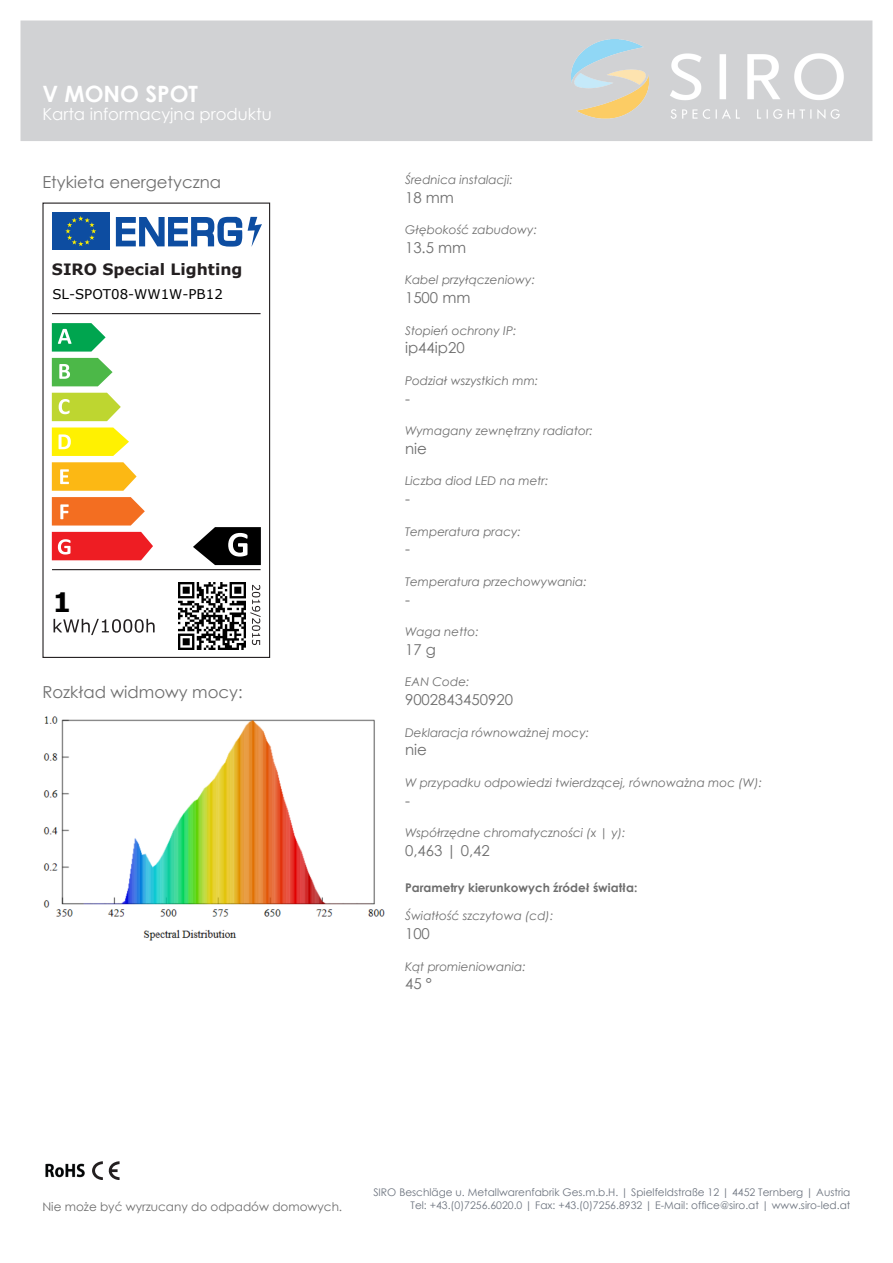
<style>
.page{position:relative;width:893px;height:1263px;background:#fff}
.page>*{position:absolute;margin:0;border:0;box-sizing:border-box;transform-origin:0 0}
.t1{font:700 26.85px "Verdana";color:#000}
.t2{font:700 22.5px "Century Gothic";color:#fff}
.t3{font:700 17.85px "Verdana";color:#231f20}
.t4{font:16.5px "Century Gothic";color:#6e6e6e}
.t5{font:16.5px "Century Gothic";color:#fff}
.t6{font:700 15.6px "Verdana";color:#231f20}
.t7{font:15px "Century Gothic";color:#6e6e6e}
.t8{font:13.35px "Verdana";color:#000}
.t9{font:italic 12px "Century Gothic";color:#6e6e6e}
.t10{font:12px "Century Gothic";color:#6e6e6e}
.t11{font:700 12px "Century Gothic";color:#6e6e6e}
.t12{font:10.5px/12.6px "Century Gothic";color:#6d747f;text-align:right}
</style>
<div class="page">
<div style="left:21px;top:21px;width:851px;height:120px;background:#d1d2d4"></div>
<img style="left:571px;top:40px;width:272px;height:78px">
<img style="left:45px;top:1163px;width:40px;height:15px">
<svg style="left:92px;top:1161px;width:27px;height:19px"></svg>
<div style="left:52px;top:212px;width:58px;height:38px;background:#0d4da1"></div>
<svg style="left:65px;top:216px;width:31px;height:30px"></svg>
<svg style="left:116px;top:217px;width:126px;height:30px"></svg>
<svg style="left:248px;top:217px;width:14px;height:30px"></svg>
<svg style="left:52px;top:323px;width:54px;height:29px"></svg>
<svg style="left:52px;top:358px;width:61px;height:28px"></svg>
<svg style="left:52px;top:393px;width:69px;height:28px;background:#c7db4d"></svg>
<svg style="left:52px;top:427px;width:77px;height:29px;background:#fff32b"></svg>
<svg style="left:52px;top:462px;width:85px;height:29px;background:#fcc133"></svg>
<svg style="left:52px;top:497px;width:93px;height:28px;background:#f47d38"></svg>
<svg style="left:52px;top:532px;width:101px;height:28px;background:#ef3237"></svg>
<svg style="left:54px;top:619px;width:101px;height:16px"></svg>
<hr style="left:52px;top:313px;width:209px;height:1px;background:#231f20">
<hr style="left:52px;top:569px;width:209px;height:1px;background:#231f20">
<svg style="left:250px;top:585px;width:11px;height:60px"></svg>
<div style="left:42px;top:203px;width:228px;height:455px;border:1px solid #231f20"></div>
<svg style="left:193px;top:527px;width:68px;height:38px"></svg>
<img style="left:179px;top:582px;width:67px;height:67px">
<img style="left:43px;top:716px;width:342px;height:225px">
<h2 class="t2" style="left:42px;top:80px;width:157px">V MONO SPOT</h2>
<h3 class="t5" style="left:42px;top:104px;width:231px">Karta informacyjna produktu</h3>
<p class="t9" style="left:405px;top:172px;width:109px">Średnica instalacji:</p>
<p class="t7" style="left:405px;top:188px;width:50px">18 mm</p>
<p class="t9" style="left:405px;top:222px;width:133px">Głębokość zabudowy:</p>
<p class="t7" style="left:405px;top:238px;width:63px">13.5 mm</p>
<p class="t9" style="left:405px;top:273px;width:131px">Kabel przyłączeniowy:</p>
<p class="t7" style="left:405px;top:288px;width:67px">1500 mm</p>
<p class="t9" style="left:405px;top:323px;width:113px">Stopień ochrony IP:</p>
<p class="t7" style="left:405px;top:339px;width:61px">ip44ip20</p>
<p class="t9" style="left:405px;top:373px;width:135px">Podział wszystkich mm:</p>
<p class="t7" style="left:405px;top:389px;width:6px">-</p>
<p class="t9" style="left:405px;top:423px;width:189px">Wymagany zewnętrzny radiator:</p>
<p class="t7" style="left:405px;top:439px;width:23px">nie</p>
<p class="t9" style="left:405px;top:474px;width:145px">Liczba diod LED na metr:</p>
<p class="t7" style="left:405px;top:489px;width:6px">-</p>
<p class="t9" style="left:405px;top:524px;width:117px">Temperatura pracy:</p>
<p class="t7" style="left:405px;top:540px;width:6px">-</p>
<p class="t9" style="left:405px;top:574px;width:183px">Temperatura przechowywania:</p>
<p class="t7" style="left:405px;top:590px;width:6px">-</p>
<p class="t9" style="left:405px;top:624px;width:75px">Waga netto:</p>
<p class="t7" style="left:405px;top:640px;width:32px">17 g</p>
<p class="t9" style="left:405px;top:675px;width:66px">EAN Code:</p>
<p class="t7" style="left:405px;top:690px;width:110px">9002843450920</p>
<p class="t9" style="left:405px;top:725px;width:186px">Deklaracja równoważnej mocy:</p>
<p class="t7" style="left:405px;top:741px;width:23px">nie</p>
<p class="t9" style="left:405px;top:775px;width:359px">W przypadku odpowiedzi twierdzącej, równoważna moc (W):</p>
<p class="t7" style="left:405px;top:791px;width:6px">-</p>
<p class="t9" style="left:405px;top:825px;width:222px">Współrzędne chromatyczności (x | y):</p>
<p class="t7" style="left:405px;top:841px;width:86px">0,463 | 0,42</p>
<h3 class="t4" style="left:42px;top:171px;width:180px">Etykieta energetyczna</h3>
<h3 class="t6" style="left:52px;top:260px;width:192px">SIRO Special Lighting</h3>
<h3 class="t3" style="left:458px;top:260px;width:110px">Ges.m.b.H.</h3>
<p class="t8" style="left:52px;top:285px;width:172px">SL-SPOT08-WW1W-PB12</p>
<h1 class="t1" style="left:52px;top:585px;width:21px">1</h1>
<h3 class="t4" style="left:42px;top:681px;width:202px">Rozkład widmowy mocy:</h3>
<p class="t11" style="left:405px;top:880px;width:234px">Parametry kierunkowych źródeł światła:</p>
<p class="t9" style="left:405px;top:909px;width:150px">Światłość szczytowa (cd):</p>
<p class="t7" style="left:405px;top:924px;width:26px">100</p>
<p class="t9" style="left:405px;top:959px;width:122px">Kąt promieniowania:</p>
<p class="t7" style="left:405px;top:975px;width:28px">45 °</p>
<p class="t10" style="left:42px;top:1199px;width:301px">Nie może być wyrzucany do odpadów domowych.</p>
<p class="t12" style="left:373px;top:1186px;width:479px">SIRO Beschläge u. Metallwarenfabrik Ges.m.b.H. | Spielfeldstraße 12 | 4452 Ternberg | Austria<br>Tel: +43.(0)7256.6020.0 | Fax: +43.(0)7256.8932 | E-Mail: office@siro.at | www.siro-led.at</p>
</div>
